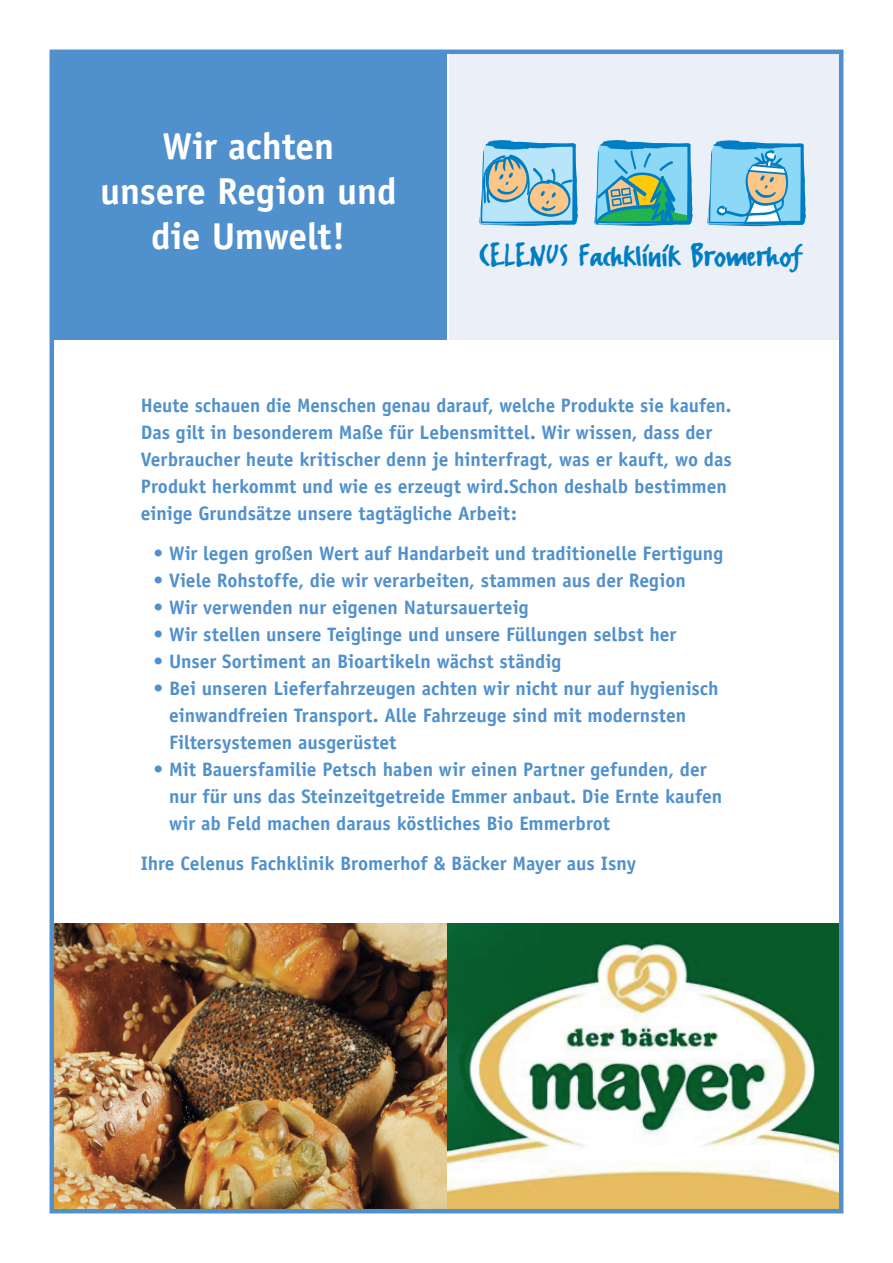
<style>
.page{position:relative;width:893px;height:1263px;background:#fff}
.page>*{position:absolute;margin:0;border:0;box-sizing:border-box;transform-origin:0 0}
.t1{font:700 37.5px/45px "Officina Sans";letter-spacing:-.005em;color:#fff;text-align:center}
.t2{font:36px "FF Erikrighthand";color:#007ec5}
.t3{font:700 19.5px/27px "Officina Sans";color:#5090cc}
</style>
<div class="page">
<div style="left:53px;top:51px;width:393px;height:289px;background:#5090cc"></div>
<div style="left:449px;top:51px;width:394px;height:289px;background:#ebf0f8"></div>
<img style="left:55px;top:923px;width:783px;height:285px">
<svg style="left:594px;top:140px;width:99px;height:86px;background:#69b7c1"></svg>
<svg style="left:479px;top:140px;width:99px;height:86px;background:#98c1d1"></svg>
<svg style="left:707px;top:140px;width:99px;height:87px;background:#85c3df"></svg>
<div style="left:50px;top:50px;width:793px;height:1163px;border:4px solid #5090cc"></div>
<h1 class="t1" style="left:100px;top:124px;width:298px">Wir achten<br>unsere Region und die Umwelt!</h1>
<h2 class="t2" style="left:479px;top:234px;width:323px">CELENUS Fachklinik Bromerhof</h2>
<p class="t3" style="left:141px;top:391px;width:593px">Heute schauen die Menschen genau darauf, welche Produkte sie kaufen.<br>Das gilt in besonderem Maße für Lebensmittel. Wir wissen, dass der Verbraucher heute kritischer denn je hinterfragt, was er kauft, wo das Produkt herkommt und wie es erzeugt wird.Schon deshalb bestimmen einige Grundsätze unsere tagtägliche Arbeit:</p>
<p class="t3" style="left:154px;top:539px;width:571px">• Wir legen großen Wert auf Handarbeit und traditionelle Fertigung</p>
<p class="t3" style="left:154px;top:566px;width:534px">• Viele Rohstoffe, die wir verarbeiten, stammen aus der Region</p>
<p class="t3" style="left:154px;top:593px;width:376px">• Wir verwenden nur eigenen Natursauerteig</p>
<p class="t3" style="left:154px;top:620px;width:524px">• Wir stellen unsere Teiglinge und unsere Füllungen selbst her</p>
<p class="t3" style="left:154px;top:647px;width:409px">• Unser Sortiment an Bioartikeln wächst ständig</p>
<p class="t3" style="left:169px;top:674px;width:551px;text-indent:-16px">• Bei unseren Lieferfahrzeugen achten wir nicht nur auf hygienisch einwandfreien Transport. Alle Fahrzeuge sind mit modernsten<br>Filtersystemen ausgerüstet</p>
<p class="t3" style="left:169px;top:755px;width:555px;text-indent:-16px">• Mit Bauersfamilie Petsch haben wir einen Partner gefunden, der nur für uns das Steinzeitgetreide Emmer anbaut. Die Ernte kaufen wir ab Feld machen daraus köstliches Bio Emmerbrot</p>
<p class="t3" style="left:141px;top:849px;width:497px">Ihre Celenus Fachklinik Bromerhof &amp; Bäcker Mayer aus Isny</p>
</div>
